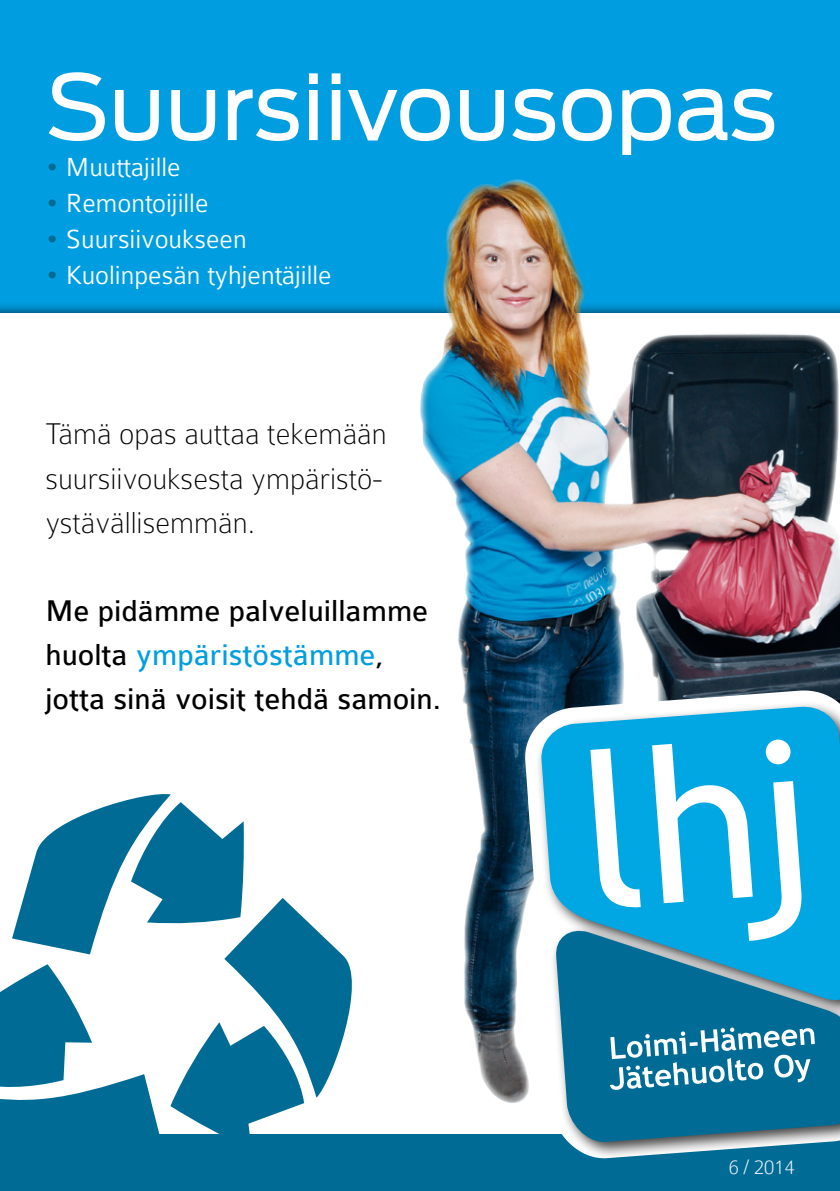
<style>
.page{position:relative;width:840px;height:1191px;background:#fff}
.page>*{position:absolute;margin:0;border:0;box-sizing:border-box;transform-origin:0 0}
.t1{font:90px "Antenna";color:#fff}
.t2{font:32px/44px "Colaborate";color:#000}
.t3{font:100 32px/44px "Colaborate";color:#000}
.t4{font:300 28px "Colaborate";color:#fff}
.t5{font:100 22px "Colaborate";color:#fff}
.s1{color:#006c95}
.s2{color:#009ee0}
</style>
<div class="page">
<div style="left:0;top:0;width:839px;height:314px;background:#009ee0"></div>
<img style="left:311px;top:179px;width:528px;height:924px">
<div style="left:0;top:1134px;width:839px;height:57px;background:#006c95"></div>
<svg style="left:523px;top:688px;width:316px;height:415px"></svg>
<div style="left:535px;top:700px;width:304px;height:459px;background:#000;opacity:.75"></div>
<svg style="left:540px;top:705px;width:299px;height:299px;fill:#00a7e3"></svg>
<svg style="left:554px;top:927px;width:285px;height:216px;background:#1d80a5"></svg>
<svg style="left:609px;top:1027px;width:205px;height:63px"></svg>
<svg style="left:590px;top:748px;width:50px;height:161px"></svg>
<svg style="left:651px;top:739px;width:151px;height:202px"></svg>
<svg style="left:0;top:790px;width:368px;height:344px"></svg>
<h1 class="t1" style="left:45px;top:55px;width:733px">Suursiivousopas</h1>
<p class="t4" style="left:45px;top:153px;width:137px"><span class="s1">•</span> Muuttajille</p>
<p class="t4" style="left:45px;top:189px;width:164px"><span class="s1">•</span> Remontoijille</p>
<p class="t4" style="left:45px;top:225px;width:203px"><span class="s1">•</span> Suursiivoukseen</p>
<p class="t4" style="left:45px;top:261px;width:288px"><span class="s1">•</span> Kuolinpesän tyhjentäjille</p>
<p class="t3" style="left:45px;top:412px;width:343px">Tämä opas auttaa tekemään suursiivouksesta ympäristö&shy;ystävällisemmän.</p>
<p class="t2" style="left:45px;top:589px;width:397px">Me pidämme palveluillamme huolta <span class="s2">ympäristöstämme</span>, jotta sinä voisit tehdä samoin.</p>
<p class="t5" style="left:728px;top:1155px;width:67px">6 / 2014</p>
</div>
